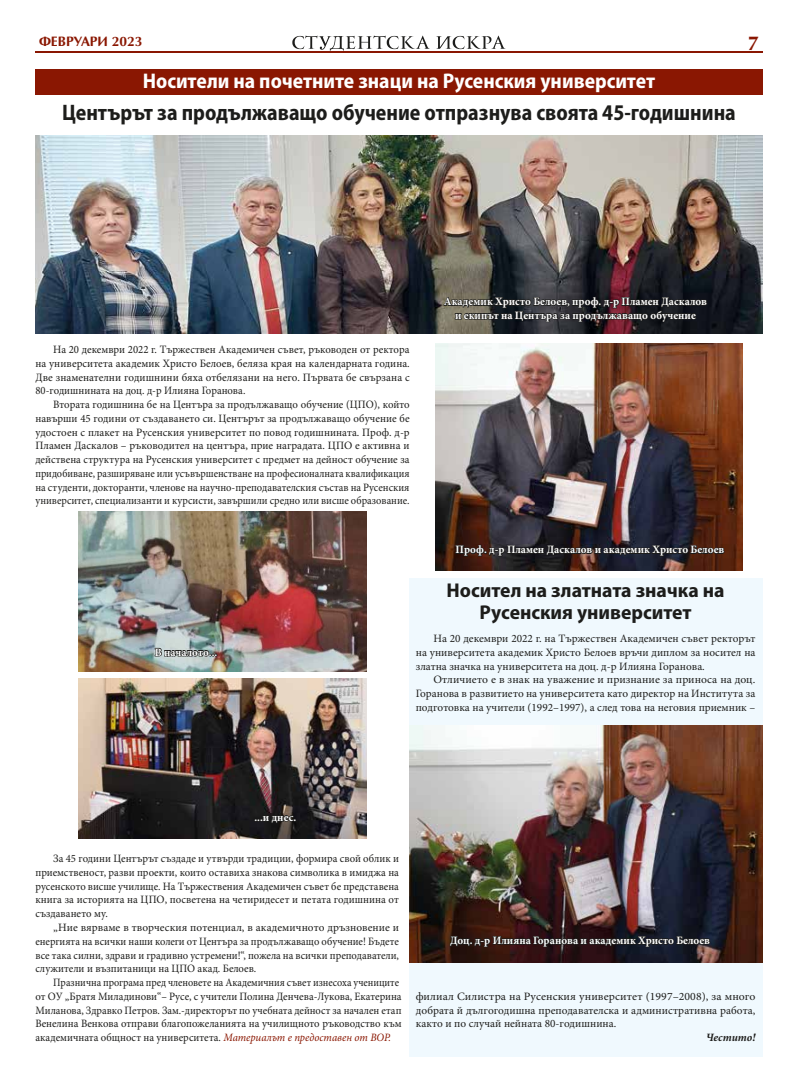
<style>
.page{position:relative;width:798px;height:1092px;background:#fff}
.page>*{position:absolute;margin:0;border:0;box-sizing:border-box;transform-origin:0 0}
.t1{font:700 semi-condensed 22.5px "Myriad Pro";color:#1d1d1b;scale:.95 1}
.t2{font:700 semi-condensed 21.25px "Myriad Pro";color:#fff}
.t3{font:700 semi-condensed 20px/22.5px "Myriad Pro";color:#1d1d1b;text-align:center;scale:1.05 1}
.t4{font:700 20px "AG Opus C";color:#8a1702}
.t5{font:700 13.75px "AG Opus C";color:#8a1702}
.t6{font:11.25px/13.8px "Minion Pro";color:#1d1d1b;text-align:justify;scale:.96 1}
.t7{font:11.25px/13.8px "Minion Pro";color:#1d1d1b;text-align:justify}
.t8{font:11.25px/13.8px "Minion Pro";color:#1d1d1b;scale:.91 1}
.t9{font:11.25px/13.8px "Minion Pro";color:#1d1d1b;text-align:justify;scale:.95 1}
.t10{font:700 11.25px/13.8px "Minion Pro";color:#fff;text-align:center}
.t11{font:11.25px/13.8px "Minion Pro";color:#1d1d1b;text-align:justify;scale:1.04 1}
.t12{font:italic 700 11.25px "Minion Pro";color:#1d1d1b}
.s1{font-style:italic;color:#8a1702}
</style>
<div class="page">
<svg style="left:436px;top:36px;width:69px;height:13px"></svg>
<svg style="left:292px;top:35px;width:138px;height:17px"></svg>
<hr style="left:35px;top:52px;width:727px;height:1px;background:#8a1702">
<div style="left:35px;top:69px;width:727px;height:26px;background:#8a1702"></div>
<img style="left:435px;top:344px;width:307px;height:226px">
<img style="left:78px;top:511px;width:288px;height:160px">
<svg style="left:154px;top:647px;width:63px;height:10px"></svg>
<img style="left:454px;top:493px;width:271px;height:78px">
<div style="left:408px;top:578px;width:354px;height:478px;background:#f0f9fe"></div>
<img style="left:409px;top:725px;width:353px;height:237px">
<img style="left:449px;top:883px;width:261px;height:80px">
<img style="left:35px;top:135px;width:727px;height:198px">
<img style="left:78px;top:678px;width:288px;height:160px">
<img style="left:442px;top:245px;width:265px;height:114px">
<svg style="left:254px;top:810px;width:42px;height:17px"></svg>
<p class="t5" style="left:39px;top:33px;width:105px">ФЕВРУАРИ 2023</p>
<h3 class="t4" style="left:747px;top:31px;width:13px">7</h3>
<h2 class="t2" style="left:143px;top:67px;width:513px">Носители на почетните знаци на Русенския университет</h2>
<h1 class="t1" style="left:62px;top:98px;width:710px">Центърът за продължаващо обучение отпразнува своята 45-годишнина</h1>
<p class="t6" style="left:35px;top:343px;width:391px;text-indent:18px">На 20 декември 2022 г. Тържествен Академичен съвет, ръководен от ректора на университета академик Христо Белоев, беляза края на календарната година.<br>Две знаменателни годишнини бяха отбелязани на него. Първата бе свързана с 80-годишнината на доц. д-р Илияна Горанова.</p>
<p class="t6" style="left:35px;top:398px;width:391px;text-indent:18px">Втората годишнина бе на Центъра за продължаващо обучение (ЦПО), който навърши 45 години от създаването си. Центърът за продължаващо обучение бе удостоен с плакет на Русенския университет по повод годишнината. Проф. д-р Пламен Даскалов – ръководител на центъра, прие наградата. ЦПО е активна и действена структура на Русенския университет с предмет на дейност обучение за придобиване, разширяване или усъвършенстване на професионалната квалификация на студенти, докторанти, членове на научно-преподавателския състав на Русенския университет, специализанти и курсисти, завършили средно или висше образование.</p>
<p class="t10" style="left:443px;top:294px;width:264px">Академик Христо Белоев, проф. д-р Пламен Даскалов и екипът на Центъра за продължаващо обучение</p>
<p class="t10" style="left:155px;top:645px;width:64px">В началото...</p>
<p class="t10" style="left:455px;top:542px;width:270px">Проф. д-р Пламен Даскалов и академик Христо Белоев</p>
<h3 class="t3" style="left:446px;top:578px;width:266px">Носител на златната значка на<br>Русенския университет</h3>
<p class="t7" style="left:415px;top:631px;width:341px;text-indent:18px">На 20 декември 2022 г. на Тържествен Академичен съвет ректорът на университета академик Христо Белоев връчи диплом за носител на златна значка на университета на доц. д-р Илияна Горанова.</p>
<p class="t7" style="left:415px;top:673px;width:341px;text-indent:18px">Отличието е в знак на уважение и признание за приноса на доц.<br>Горанова в развитието на университета като директор на Института за подготовка на учители (1992–1997), а след това на неговия приемник –</p>
<p class="t10" style="left:254px;top:810px;width:43px">...и днес.</p>
<p class="t9" style="left:35px;top:851px;width:384px;text-indent:18px">За 45 години Центърът създаде и утвърди традиции, формира свой облик и приемственост, разви проекти, които оставиха знакова символика в имиджа на русенското висше училище. На Тържествения Академичен съвет бе представена книга за историята на ЦПО, посветена на четиридесет и петата годишнина от създаването му.</p>
<p class="t7" style="left:35px;top:920px;width:365px;text-indent:18px">„Ние вярваме в творческия потенциал, в академичното дръзновение и енергията на всички наши колеги от Центъра за продължаващо обучение! Бъдете все така силни, здрави и градивно устремени!“, пожела на всички преподаватели, служители и възпитаници на ЦПО акад. Белоев.</p>
<p class="t8" style="left:35px;top:975px;width:404px;text-indent:18px">Празнична програма пред членовете на Академичния съвет изнесоха учениците от ОУ „Братя Миладинови“– Русе, с учители Полина Денчева-Лукова, Екатерина Миланова, Здравко Петров. Зам.-директорът по учебната дейност за начален етап Венелина Венкова отправи благопожеланията на училищното ръководство към академичната общност на университета. <span class="s1">Материалът е предоставен от ВОР.</span></p>
<p class="t10" style="left:450px;top:933px;width:261px">Доц. д-р Илияна Горанова и академик Христо Белоев</p>
<p class="t11" style="left:415px;top:989px;width:328px">филиал Силистра на Русенския университет (1997–2008), за много добрата й дългогодишна преподавателска и административна работа, както и по случай нейната 80-годишнина.</p>
<p class="t12" style="left:705px;top:1029px;width:51px">Честито!</p>
</div>
